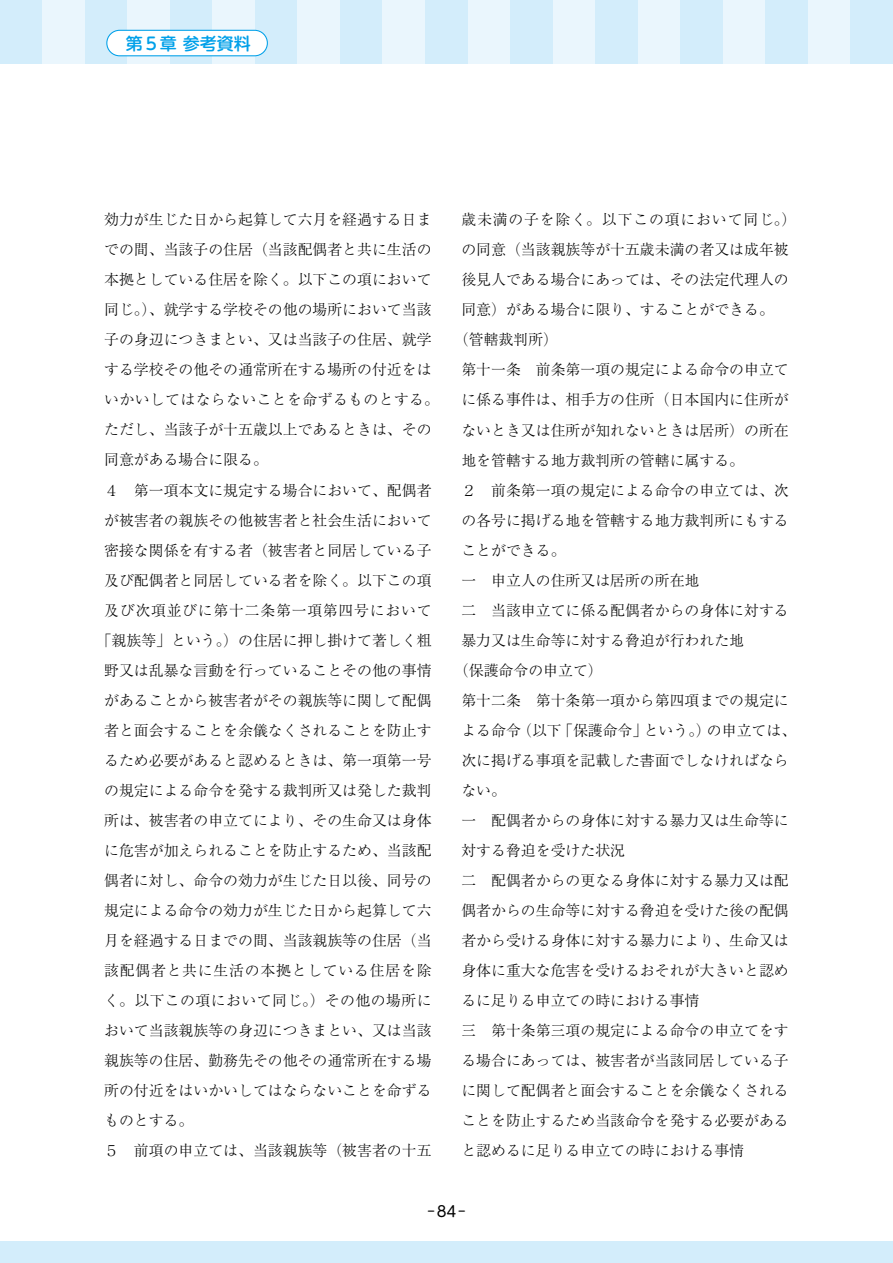
<style>
.page{position:relative;width:893px;height:1263px;background:#fff}
.page>*{position:absolute;margin:0;border:0;box-sizing:border-box;transform-origin:0 0}
.t1{font:500 16.95px "UD Shin M Go Pr 6 N";color:#00a0e9}
.t2{font:300 14.85px "Ryumin Pr 6 N";color:#000}
.t3{font:300 14.85px "Ryumin Pr 6 N";letter-spacing:.05em;color:#000}
.t4{font:300 14.85px "Ryumin Pr 6 N";letter-spacing:.025em;color:#000}
.t5{font:300 14.85px "Ryumin Pr 6 N";letter-spacing:.03em;color:#000}
.t6{font:300 14.85px "Ryumin Pr 6 N";letter-spacing:.055em;color:#000}
.t7{font:14.85px "UD Shin M Go Pr 6 N";color:#000}
</style>
<div class="page">
<div style="left:0;top:0;width:43px;height:64px;background:#d3edfb"></div>
<div style="left:43px;top:0;width:42px;height:64px;background:#eaf6fd"></div>
<div style="left:85px;top:0;width:43px;height:64px;background:#d3edfb"></div>
<div style="left:128px;top:0;width:42px;height:64px;background:#eaf6fd"></div>
<div style="left:170px;top:0;width:43px;height:64px;background:#d3edfb"></div>
<div style="left:213px;top:0;width:42px;height:64px;background:#eaf6fd"></div>
<div style="left:255px;top:0;width:43px;height:64px;background:#d3edfb"></div>
<div style="left:298px;top:0;width:42px;height:64px;background:#eaf6fd"></div>
<div style="left:340px;top:0;width:43px;height:64px;background:#d3edfb"></div>
<div style="left:383px;top:0;width:42px;height:64px;background:#eaf6fd"></div>
<div style="left:425px;top:0;width:43px;height:64px;background:#d3edfb"></div>
<div style="left:468px;top:0;width:42px;height:64px;background:#eaf6fd"></div>
<div style="left:510px;top:0;width:43px;height:64px;background:#d3edfb"></div>
<div style="left:553px;top:0;width:42px;height:64px;background:#eaf6fd"></div>
<div style="left:595px;top:0;width:43px;height:64px;background:#d3edfb"></div>
<div style="left:638px;top:0;width:42px;height:64px;background:#eaf6fd"></div>
<div style="left:680px;top:0;width:43px;height:64px;background:#d3edfb"></div>
<div style="left:723px;top:0;width:42px;height:64px;background:#eaf6fd"></div>
<div style="left:765px;top:0;width:43px;height:64px;background:#d3edfb"></div>
<div style="left:808px;top:0;width:42px;height:64px;background:#eaf6fd"></div>
<div style="left:850px;top:0;width:43px;height:64px;background:#d3edfb"></div>
<div style="left:107px;top:30px;width:160px;height:26px;background:#fff;border-radius:13px"></div>
<div style="left:106px;top:30px;width:162px;height:26px;border:1px solid #00a0e9;border-radius:13px"></div>
<div style="left:0;top:1242px;width:893px;height:21px;background:#d3edfb"></div>
<p class="t1" style="left:126px;top:29px;width:126px">第５章 参考資料</p>
<p class="t2" style="left:104px;top:208px;width:329px">効力が生じた日から起算して六月を経過する日ま</p>
<p class="t2" style="left:104px;top:238px;width:329px">での間、当該子の住居（当該配偶者と共に生活の</p>
<p class="t2" style="left:104px;top:268px;width:329px">本拠としている住居を除く。以下この項において</p>
<p class="t2" style="left:104px;top:298px;width:329px">同じ。）、就学する学校その他の場所において当該</p>
<p class="t2" style="left:104px;top:328px;width:329px">子の身辺につきまとい、又は当該子の住居、就学</p>
<p class="t2" style="left:104px;top:358px;width:329px">する学校その他その通常所在する場所の付近をは</p>
<p class="t4" style="left:104px;top:388px;width:336px">いかいしてはならないことを命ずるものとする。</p>
<p class="t2" style="left:104px;top:418px;width:329px">ただし、当該子が十五歳以上であるときは、その</p>
<p class="t2" style="left:104px;top:448px;width:165px">同意がある場合に限る。</p>
<p class="t2" style="left:104px;top:478px;width:329px">４　第一項本文に規定する場合において、配偶者</p>
<p class="t2" style="left:104px;top:508px;width:329px">が被害者の親族その他被害者と社会生活において</p>
<p class="t2" style="left:104px;top:538px;width:329px">密接な関係を有する者（被害者と同居している子</p>
<p class="t2" style="left:104px;top:568px;width:329px">及び配偶者と同居している者を除く。以下この項</p>
<p class="t3" style="left:104px;top:598px;width:329px">及び次項並びに第十二条第一項第四号において</p>
<p class="t2" style="left:97px;top:628px;width:336px">「親族等」という。）の住居に押し掛けて著しく粗</p>
<p class="t2" style="left:104px;top:658px;width:329px">野又は乱暴な言動を行っていることその他の事情</p>
<p class="t2" style="left:104px;top:688px;width:329px">があることから被害者がその親族等に関して配偶</p>
<p class="t2" style="left:104px;top:718px;width:329px">者と面会することを余儀なくされることを防止す</p>
<p class="t2" style="left:104px;top:749px;width:329px">るため必要があると認めるときは、第一項第一号</p>
<p class="t2" style="left:104px;top:779px;width:329px">の規定による命令を発する裁判所又は発した裁判</p>
<p class="t2" style="left:104px;top:809px;width:329px">所は、被害者の申立てにより、その生命又は身体</p>
<p class="t2" style="left:104px;top:839px;width:329px">に危害が加えられることを防止するため、当該配</p>
<p class="t2" style="left:104px;top:869px;width:329px">偶者に対し、命令の効力が生じた日以後、同号の</p>
<p class="t2" style="left:104px;top:899px;width:329px">規定による命令の効力が生じた日から起算して六</p>
<p class="t2" style="left:104px;top:929px;width:329px">月を経過する日までの間、当該親族等の住居（当</p>
<p class="t3" style="left:104px;top:959px;width:329px">該配偶者と共に生活の本拠としている住居を除</p>
<p class="t5" style="left:104px;top:989px;width:329px">く。以下この項において同じ。）その他の場所に</p>
<p class="t2" style="left:104px;top:1019px;width:329px">おいて当該親族等の身辺につきまとい、又は当該</p>
<p class="t2" style="left:104px;top:1049px;width:329px">親族等の住居、勤務先その他その通常所在する場</p>
<p class="t2" style="left:104px;top:1079px;width:329px">所の付近をはいかいしてはならないことを命ずる</p>
<p class="t2" style="left:104px;top:1109px;width:91px">ものとする。</p>
<p class="t2" style="left:104px;top:1139px;width:329px">５　前項の申立ては、当該親族等（被害者の十五</p>
<p class="t6" style="left:461px;top:208px;width:336px">歳未満の子を除く。以下この項において同じ。）</p>
<p class="t2" style="left:461px;top:238px;width:329px">の同意（当該親族等が十五歳未満の者又は成年被</p>
<p class="t2" style="left:461px;top:268px;width:329px">後見人である場合にあっては、その法定代理人の</p>
<p class="t2" style="left:461px;top:298px;width:314px">同意）がある場合に限り、することができる。</p>
<p class="t2" style="left:454px;top:328px;width:106px">（管轄裁判所）</p>
<p class="t2" style="left:461px;top:358px;width:329px">第十一条　前条第一項の規定による命令の申立て</p>
<p class="t2" style="left:461px;top:388px;width:329px">に係る事件は、相手方の住所（日本国内に住所が</p>
<p class="t2" style="left:461px;top:418px;width:329px">ないとき又は住所が知れないときは居所）の所在</p>
<p class="t2" style="left:461px;top:448px;width:284px">地を管轄する地方裁判所の管轄に属する。</p>
<p class="t2" style="left:461px;top:478px;width:329px">２　前条第一項の規定による命令の申立ては、次</p>
<p class="t2" style="left:461px;top:508px;width:329px">の各号に掲げる地を管轄する地方裁判所にもする</p>
<p class="t2" style="left:461px;top:538px;width:106px">ことができる。</p>
<p class="t2" style="left:461px;top:568px;width:240px">一　申立人の住所又は居所の所在地</p>
<p class="t2" style="left:461px;top:598px;width:329px">二　当該申立てに係る配偶者からの身体に対する</p>
<p class="t2" style="left:461px;top:628px;width:284px">暴力又は生命等に対する脅迫が行われた地</p>
<p class="t2" style="left:454px;top:658px;width:150px">（保護命令の申立て）</p>
<p class="t2" style="left:461px;top:689px;width:329px">第十二条　第十条第一項から第四項までの規定に</p>
<p class="t2" style="left:461px;top:719px;width:336px">よる命令（以下「保護命令」という。）の申立ては、</p>
<p class="t2" style="left:461px;top:749px;width:329px">次に掲げる事項を記載した書面でしなければなら</p>
<p class="t2" style="left:461px;top:779px;width:46px">ない。</p>
<p class="t2" style="left:461px;top:809px;width:329px">一　配偶者からの身体に対する暴力又は生命等に</p>
<p class="t2" style="left:461px;top:839px;width:165px">対する脅迫を受けた状況</p>
<p class="t2" style="left:461px;top:869px;width:329px">二　配偶者からの更なる身体に対する暴力又は配</p>
<p class="t2" style="left:461px;top:899px;width:329px">偶者からの生命等に対する脅迫を受けた後の配偶</p>
<p class="t2" style="left:461px;top:929px;width:329px">者から受ける身体に対する暴力により、生命又は</p>
<p class="t2" style="left:461px;top:959px;width:329px">身体に重大な危害を受けるおそれが大きいと認め</p>
<p class="t2" style="left:461px;top:989px;width:240px">るに足りる申立ての時における事情</p>
<p class="t2" style="left:461px;top:1019px;width:329px">三　第十条第三項の規定による命令の申立てをす</p>
<p class="t2" style="left:461px;top:1049px;width:329px">る場合にあっては、被害者が当該同居している子</p>
<p class="t2" style="left:461px;top:1079px;width:329px">に関して配偶者と面会することを余儀なくされる</p>
<p class="t2" style="left:461px;top:1109px;width:329px">ことを防止するため当該命令を発する必要がある</p>
<p class="t2" style="left:461px;top:1139px;width:284px">と認めるに足りる申立ての時における事情</p>
<p class="t7" style="left:427px;top:1199px;width:40px">-84-</p>
</div>
